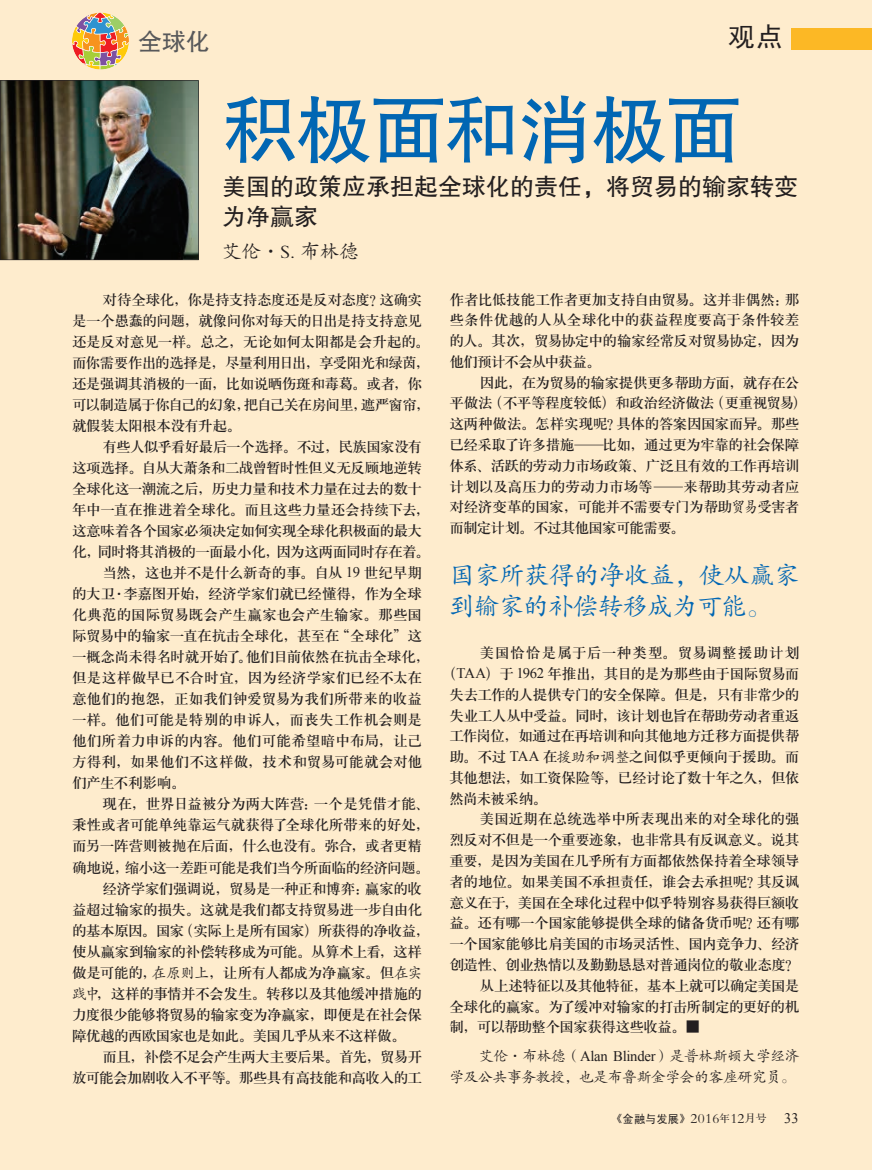
<style>
.page{position:relative;width:872px;height:1170px;background:#fff}
.page>*{position:absolute;margin:0;border:0;box-sizing:border-box;transform-origin:0 0}
.t1{font:76.5px "FZHTJW GB1 0";letter-spacing:-.035em;color:#0166b3}
.t2{font:27px "Sim Hei";color:#231f20}
.t3{font:25.5px/31.5px "FZKTJW GB1 0";letter-spacing:-.025em;color:#0166b3}
.t4{font:24px/30px "FZHTJW GB1 0";color:#231f20}
.t5{font:24px "FZHTJW GB1 0";color:#57585a}
.t6{font:19.5px "FZKTJW GB1 0";color:#231f20}
.t7{font:14.7px/20.9px "H Ya 3 gj";letter-spacing:-.04em;color:#231f20}
.t8{font:14.7px "H Ya 3 gj";letter-spacing:-.005em;color:#231f20}
.t9{font:14.7px "H Ya 3 gj";letter-spacing:-.06em;color:#231f20}
.t10{font:14.7px/21px "FZKTK GBK1 0";letter-spacing:-.02em;color:#231f20;text-align:right}
.t11{font:14.7px "H Ya 3 gj";letter-spacing:-.015em;color:#231f20}
.t12{font:14.7px "H Ya 3 gj";letter-spacing:-.02em;color:#231f20}
.t13{font:14.7px "H Ya 3 gj";letter-spacing:-.01em;color:#231f20}
.t14{font:14.7px "H Ya 3 gj";letter-spacing:.005em;color:#231f20}
.t15{font:14.7px "H Ya 3 gj";color:#231f20}
.t16{font:14.7px "H Ya 3 gj";letter-spacing:-.065em;color:#231f20}
.t17{font:14.7px "H Ya 3 gj";letter-spacing:.05em;color:#231f20}
.t18{font:14.25px "FZBSJW GB1 0";letter-spacing:.02em;color:#231f20}
.s1{font-family:"Times New Roman"}
.s2{font-family:"FZKTJW GB1 0"}
.s3{font-family:"FZHTJW GB1 0";font-size:10.05px}
.s4{font-family:"Sim Hei";font-size:11.55px}
.s5{font-family:"FZS3 JW GB1 0";font-size:10.2px}
.s6{font-family:"FZS3 JW GB1 0";font-size:10.65px}
.s7{font-family:"Times New Roman";font-size:14.55px}
</style>
<div class="page">
<div style="left:0;top:0;width:872px;height:1169px;background:#feeccd"></div>
<img style="left:0;top:80px;width:199px;height:180px">
<div style="left:791px;top:28px;width:81px;height:21px;background:#fcb825"></div>
<svg style="left:72px;top:13px;width:57px;height:57px"></svg>
<h3 class="t5" style="left:138px;top:28px;width:73px">全球化</h3>
<h2 class="t2" style="left:727px;top:23px;width:57px">观点</h2>
<h1 class="t1" style="left:222px;top:88px;width:521px">积极面和消极面</h1>
<h3 class="t4" style="left:222px;top:173px;width:578px">美国的政策应承担起全球化的责任，将贸易的输家转变为净赢家</h3>
<h3 class="t6" style="left:222px;top:241px;width:138px">艾伦·S. 布林德</h3>
<p class="t7" style="left:72px;top:289px;width:359px;text-indent:31px">对待全球化，你是持支持态度还是反对态度？这确实是一个愚蠢的问题，就像问你对每天的日出是持支持意见还是反对意见一样。总之，无论如何太阳都是会升起的。而你需要作出的选择是，尽量利用日出，享受阳光和绿茵，还是强调其消极的一面，比如说晒伤斑和毒葛。或者，你可以制造属于你自己的幻象，把自己关在房间里，遮严窗帘，就假装太阳根本没有升起。</p>
<p class="t9" style="left:103px;top:439px;width:321px">有些人似乎看好最后一个选择。不过，民族国家没有</p>
<p class="t7" style="left:72px;top:457px;width:352px">这项选择。自从大萧条和二战曾暂时性但义无反顾地逆转</p>
<p class="t7" style="left:72px;top:478px;width:352px">全球化这一潮流之后，历史力量和技术力量在过去的数十</p>
<p class="t12" style="left:72px;top:502px;width:359px">年中一直在推进着全球化。而且这些力量还会持续下去，</p>
<p class="t7" style="left:72px;top:520px;width:352px">这意味着各个国家必须决定如何实现全球化积极面的最大</p>
<p class="t7" style="left:72px;top:541px;width:359px">化，同时将其消极的一面最小化，因为这两面同时存在着。</p>
<p class="t7" style="left:103px;top:562px;width:321px">当然，这也并不是什么新奇的事。自从 <span class="s1">19</span> 世纪早期</p>
<p class="t7" style="left:72px;top:583px;width:352px">的大卫<span class="s2">·</span>李嘉图开始，经济学家们就已经懂得，作为全球</p>
<p class="t13" style="left:72px;top:607px;width:352px">化典范的国际贸易既会产生赢家也会产生输家。那些国</p>
<p class="t7" style="left:72px;top:625px;width:352px">际贸易中的输家一直在抗击全球化，甚至在“全球化”这</p>
<p class="t7" style="left:72px;top:646px;width:359px">一概念尚未得名时就开始了。他们目前依然在抗击全球化，</p>
<p class="t14" style="left:72px;top:670px;width:352px">但是这样做早已不合时宜，因为经济学家们已经不太在</p>
<p class="t8" style="left:72px;top:691px;width:352px">意他们的抱怨，正如我们钟爱贸易为我们所带来的收益</p>
<p class="t15" style="left:72px;top:712px;width:352px">一样。他们可能是特别的申诉人，而丧失工作机会则是</p>
<p class="t8" style="left:72px;top:733px;width:352px">他们所着力申诉的内容。他们可能希望暗中布局，让己</p>
<p class="t8" style="left:72px;top:754px;width:352px">方得利，如果他们不这样做，技术和贸易可能就会对他</p>
<p class="t7" style="left:72px;top:772px;width:115px">们产生不利影响。</p>
<p class="t8" style="left:103px;top:796px;width:328px">现在，世界日益被分为两大阵营：一个是凭借才能、</p>
<p class="t11" style="left:72px;top:817px;width:359px">秉性或者可能单纯靠运气就获得了全球化所带来的好处，</p>
<p class="t7" style="left:72px;top:835px;width:352px">而另一阵营则被抛在后面，什么也没有。弥合，或者更精</p>
<p class="t7" style="left:72px;top:856px;width:359px">确地说，缩小这一差距可能是我们当今所面临的经济问题。</p>
<p class="t7" style="left:103px;top:877px;width:321px">经济学家们强调说，贸易是一种正和博弈：赢家的收</p>
<p class="t7" style="left:72px;top:898px;width:352px">益超过输家的损失。这就是我们都支持贸易进一步自由化</p>
<p class="t7" style="left:72px;top:919px;width:359px">的基本原因。国家（实际上是所有国家）所获得的净收益，</p>
<p class="t7" style="left:72px;top:940px;width:352px">使从赢家到输家的补偿转移成为可能。从算术上看，这样</p>
<p class="t7" style="left:72px;top:961px;width:352px">做是可能的，<span class="s2">在原则上</span>，让所有人都成为净赢家。但<span class="s2">在实</span></p>
<p class="t7" style="left:72px;top:982px;width:352px"><span class="s2">践中</span>，这样的事情并不会发生。转移以及其他缓冲措施的</p>
<p class="t7" style="left:72px;top:1003px;width:352px">力度很少能够将贸易的输家变为净赢家，即便是在社会保</p>
<p class="t9" style="left:72px;top:1027px;width:335px">障优越的西欧国家也是如此。美国几乎从来不这样做。</p>
<p class="t16" style="left:103px;top:1048px;width:321px">而且，补偿不足会产生两大主要后果。首先，贸易开</p>
<p class="t7" style="left:72px;top:1066px;width:352px">放可能会加剧收入不平等。那些具有高技能和高收入的工</p>
<p class="t7" style="left:449px;top:289px;width:352px;text-align:justify">作者比低技能工作者更加支持自由贸易。这并非偶然：那些条件优越的人从全球化中的获益程度要高于条件较差的人。其次，贸易协定中的输家经常反对贸易协定，因为他们预计不会从中获益。</p>
<p class="t7" style="left:449px;top:372px;width:359px;text-indent:31px">因此，在为贸易的输家提供更多帮助方面，就存在公平做法（不平等程度较低）和政治经济做法（更重视贸易）这两种做法。怎样实现呢？具体的答案因国家而异。那些已经采取了许多措施<span class="s2">—</span>比如，通过更为牢靠的社会保障体系、活跃的劳动力市场政策、广泛且有效的工作再培训计划以及高压力的劳动力市场等<span class="s2">—</span>来帮助其劳动者应对经济变革的国家，可能并不需要专门为帮助<span class="s2">贸易</span>受害者而制定计划。不过其他国家可能需要。</p>
<h3 class="t3" style="left:449px;top:559px;width:352px">国家所获得的净收益，使从赢家到输家的补偿转移成为可能。</h3>
<p class="t17" style="left:480px;top:645px;width:321px">美国恰恰是属于后一种类型。贸易调整援助计划</p>
<p class="t7" style="left:442px;top:663px;width:359px">（<span class="s1">TAA</span>）于 <span class="s1">1962</span> 年推出，其目的是为那些由于国际贸易而</p>
<p class="t7" style="left:449px;top:684px;width:352px">失去工作的人提供专门的安全保障。但是，只有非常少的</p>
<p class="t7" style="left:449px;top:704px;width:352px">失业工人从中受益。同时，该计划也旨在帮助劳动者重返</p>
<p class="t7" style="left:449px;top:725px;width:352px">工作岗位，如通过在再培训和向其他地方迁移方面提供帮</p>
<p class="t7" style="left:449px;top:746px;width:352px">助。不过 <span class="s1">TAA</span> 在<span class="s2">援助和调整</span>之间似乎更倾向于援助。而</p>
<p class="t7" style="left:449px;top:767px;width:352px">其他想法，如工资保险等，已经讨论了数十年之久，但依</p>
<p class="t7" style="left:449px;top:787px;width:99px">然尚未被采纳。</p>
<p class="t11" style="left:480px;top:811px;width:321px">美国近期在总统选举中所表现出来的对全球化的强</p>
<p class="t7" style="left:449px;top:829px;width:352px">烈反对不但是一个重要迹象，也非常具有反讽意义。说其</p>
<p class="t7" style="left:449px;top:850px;width:352px">重要，是因为美国在几乎所有方面都依然保持着全球领导</p>
<p class="t7" style="left:449px;top:870px;width:352px">者的地位。如果美国不承担责任，谁会去承担呢？其反讽</p>
<p class="t7" style="left:449px;top:891px;width:352px">意义在于，美国在全球化过程中似乎特别容易获得巨额收</p>
<p class="t7" style="left:449px;top:912px;width:352px">益。还有哪一个国家能够提供全球的储备货币呢？还有哪</p>
<p class="t7" style="left:449px;top:933px;width:352px">一个国家能够比肩美国的市场灵活性、国内竞争力、经济</p>
<p class="t7" style="left:449px;top:954px;width:352px">创造性、创业热情以及勤勤恳恳对普通岗位的敬业态度？</p>
<p class="t9" style="left:480px;top:977px;width:321px">从上述特征以及其他特征，基本上就可以确定美国是</p>
<p class="t7" style="left:449px;top:995px;width:352px">全球化的赢家。为了缓冲对输家的打击所制定的更好的机</p>
<p class="t7" style="left:449px;top:1016px;width:252px">制，可以帮助整个国家获得这些收益。■</p>
<p class="t10" style="left:449px;top:1046px;width:352px">艾伦<span class="s2">·</span>布林德（<span class="s1">Alan Blinder</span>）是普林斯顿大学经济<br>学及公共事务教授，也是布鲁斯金学会的客座研究员。</p>
<p class="t18" style="left:613px;top:1110px;width:187px"><span class="s3">《</span><span class="s4">金融与发展</span><span class="s3">》</span> 2016<span class="s5">年</span>12<span class="s6">月号</span> <span class="s7">33</span></p>
</div>
